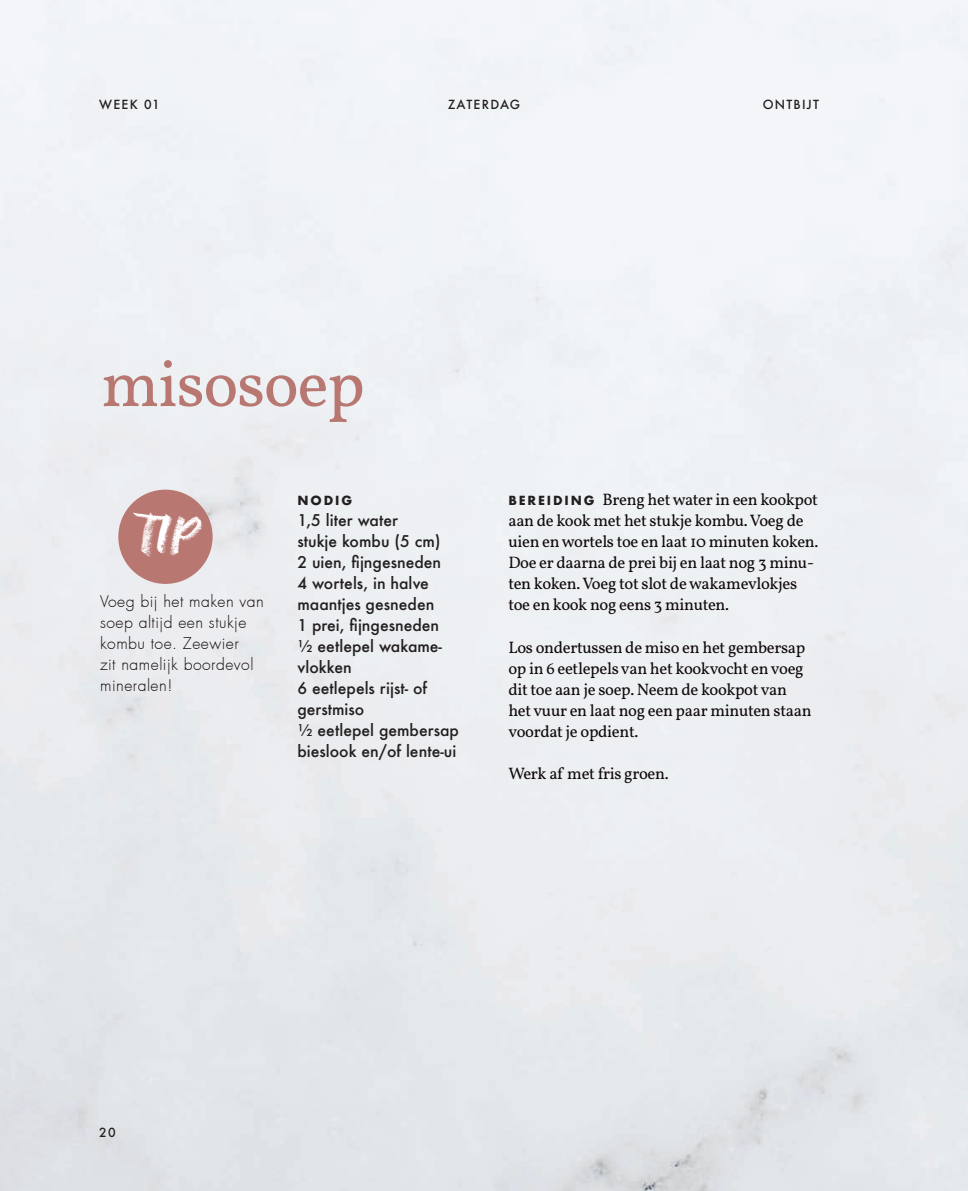
<style>
.page{position:relative;width:968px;height:1191px;background:#fff}
.page>*{position:absolute;margin:0;border:0;box-sizing:border-box;transform-origin:0 0}
.t1{font:65.62px "Vollkorn";letter-spacing:-.02em;color:#b87871}
.t2{font:44.62px "Sheila Crayon";color:#fff}
.t3{font:16.62px/21px "Vollkorn";letter-spacing:-.02em;color:#110a0c}
.t4{font:500 15.75px/21px "Futura";color:#231f20}
.t5{font:300 15.75px/21px "Futura";letter-spacing:.03em;color:#110a0c}
.t6{font:500 12.25px "Futura";letter-spacing:.1em;color:#231f20}
.t7{font:700 12.25px "Futura";letter-spacing:.15em;color:#231f20}
.s1{font-family:"Futura";font-weight:700;font-size:12.25px;color:#231f20}
</style>
<div class="page">
<img style="left:0;top:0;width:967px;height:1191px">
<div style="left:118px;top:489px;width:94px;height:95px;background:#b87871;border-radius:50%"></div>
<p class="t6" style="left:99px;top:96px;width:62px">WEEK 01</p>
<p class="t6" style="left:447px;top:96px;width:74px">ZATERDAG</p>
<p class="t6" style="left:762px;top:96px;width:58px">ONTBIJT</p>
<h1 class="t1" style="left:101px;top:335px;width:265px">misosoep</h1>
<h2 class="t2" style="left:133px;top:512px;width:67px">TIP</h2>
<p class="t5" style="left:100px;top:591px;width:165px">Voeg bij het maken van soep altijd een stukje kombu toe. Zeewier<br>zit namelijk boordevol mineralen!</p>
<p class="t7" style="left:297px;top:491px;width:56px">NODIG</p>
<p class="t4" style="left:297px;top:509px;width:163px">1,5 liter water<br>stukje kombu (5 cm)<br>2 uien, fijngesneden<br>4 wortels, in halve maantjes gesneden<br>1 prei, fijngesneden<br>½ eetlepel wakame&shy;vlokken<br>6 eetlepels rijst- of gerstmiso<br>½ eetlepel gembersap bieslook en/of lente-ui</p>
<p class="t3" style="left:508px;top:488px;width:311px"><span class="s1">B E R E I D I N G</span> Breng het water in een kookpot aan de kook met het stukje kombu. Voeg de uien en wortels toe en laat 10 minuten koken.<br>Doe er daarna de prei bij en laat nog 3 minu&shy;ten koken. Voeg tot slot de wakamevlokjes toe en kook nog eens 3 minuten.</p>
<p class="t3" style="left:508px;top:635px;width:305px">Los ondertussen de miso en het gembersap op in 6 eetlepels van het kookvocht en voeg dit toe aan je soep. Neem de kookpot van het vuur en laat nog een paar minuten staan voordat je opdient.</p>
<p class="t3" style="left:508px;top:761px;width:162px">Werk af met fris groen.</p>
<p class="t6" style="left:99px;top:1123px;width:18px">20</p>
</div>
